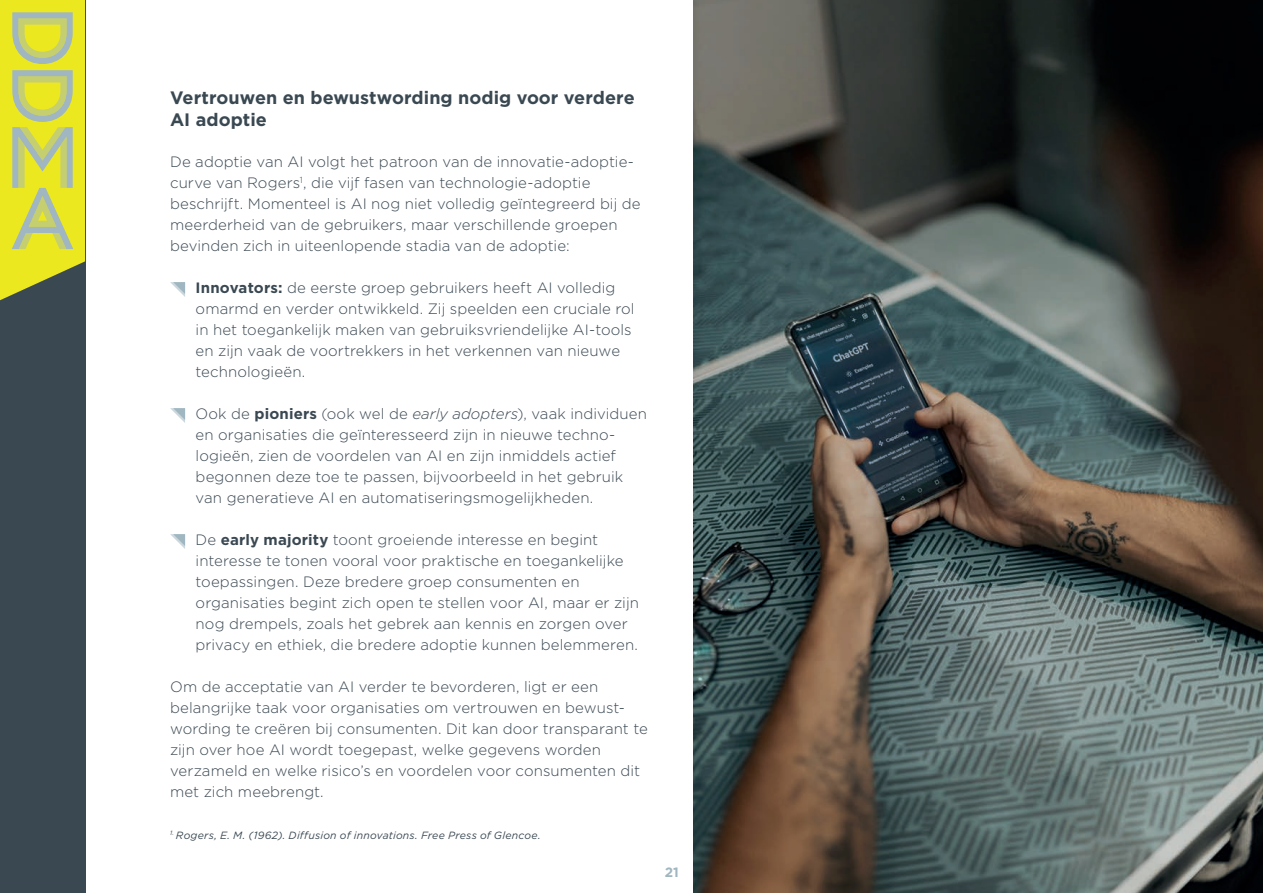
<style>
.page{position:relative;width:1263px;height:893px;background:#fff}
.page>*{position:absolute;margin:0;border:0;box-sizing:border-box;transform-origin:0 0}
.t1{font:700 18px/22.5px "Gotham";letter-spacing:.005em;color:#3a4852}
.t2{font:300 15px/21px "Gotham";letter-spacing:.005em;color:#3a4852}
.t3{font:700 13.5px "Gotham";color:#a0b6c0}
.t4{font:italic 10.5px "Gotham";letter-spacing:.02em;color:#3a4852}
.s1{font-weight:700}
.s2{font-style:italic}
</style>
<div class="page">
<div style="left:0;top:0;width:85px;height:893px;background:#3a4852"></div>
<svg style="left:0;top:0;width:85px;height:300px;background:#ced148"></svg>
<svg style="left:170px;top:282px;width:15px;height:15px"></svg>
<svg style="left:170px;top:408px;width:15px;height:15px"></svg>
<svg style="left:170px;top:534px;width:15px;height:15px"></svg>
<svg style="left:693px;top:0;width:570px;height:893px;background:#494f4b"></svg>
<p class="t1" style="left:170px;top:86px;width:466px">Vertrouwen en bewustwording nodig voor verdere<br>AI adoptie</p>
<p class="t2" style="left:170px;top:151px;width:472px">De adoptie van AI volgt het patroon van de innovatie-adoptie&shy;curve van Rogers<sup>1</sup>, die vijf fasen van technologie-adoptie beschrijft. Momenteel is AI nog niet volledig geïntegreerd bij de meerderheid van de gebruikers, maar verschillende groepen bevinden zich in uiteenlopende stadia van de adoptie:</p>
<p class="t2" style="left:196px;top:277px;width:441px"><span class="s1">Innovators:</span> de eerste groep gebruikers heeft AI volledig omarmd en verder ontwikkeld. Zij speelden een cruciale rol in het toegankelijk maken van gebruiksvriendelijke AI-tools en zijn vaak de voortrekkers in het verkennen van nieuwe technologieën.</p>
<p class="t2" style="left:196px;top:403px;width:453px">Ook de <span class="s1">pioniers</span> (ook wel de <span class="s2">early adopters</span>), vaak individuen en organisaties die geïnteresseerd zijn in nieuwe techno&shy;logieën, zien de voordelen van AI en zijn inmiddels actief begonnen deze toe te passen, bijvoorbeeld in het gebruik van generatieve AI en automatiseringsmogelijkheden.</p>
<p class="t2" style="left:196px;top:529px;width:445px">De <span class="s1">early majority</span> toont groeiende interesse en begint interesse te tonen vooral voor praktische en toegankelijke toepassingen. Deze bredere groep consumenten en organisaties begint zich open te stellen voor AI, maar er zijn nog drempels, zoals het gebrek aan kennis en zorgen over privacy en ethiek, die bredere adoptie kunnen belemmeren.</p>
<p class="t2" style="left:170px;top:676px;width:479px">Om de acceptatie van AI verder te bevorderen, ligt er een belangrijke taak voor organisaties om vertrouwen en bewust&shy;wording te creëren bij consumenten. Dit kan door transparant te zijn over hoe AI wordt toegepast, welke gegevens worden verzameld en welke risico’s en voordelen voor consumenten dit met zich meebrengt.</p>
<p class="t4" style="left:170px;top:828px;width:372px"><sup>1.</sup> Rogers, E. M. (1962). Diffusion of innovations. Free Press of Glencoe.</p>
<p class="t3" style="left:665px;top:864px;width:16px">21</p>
</div>
